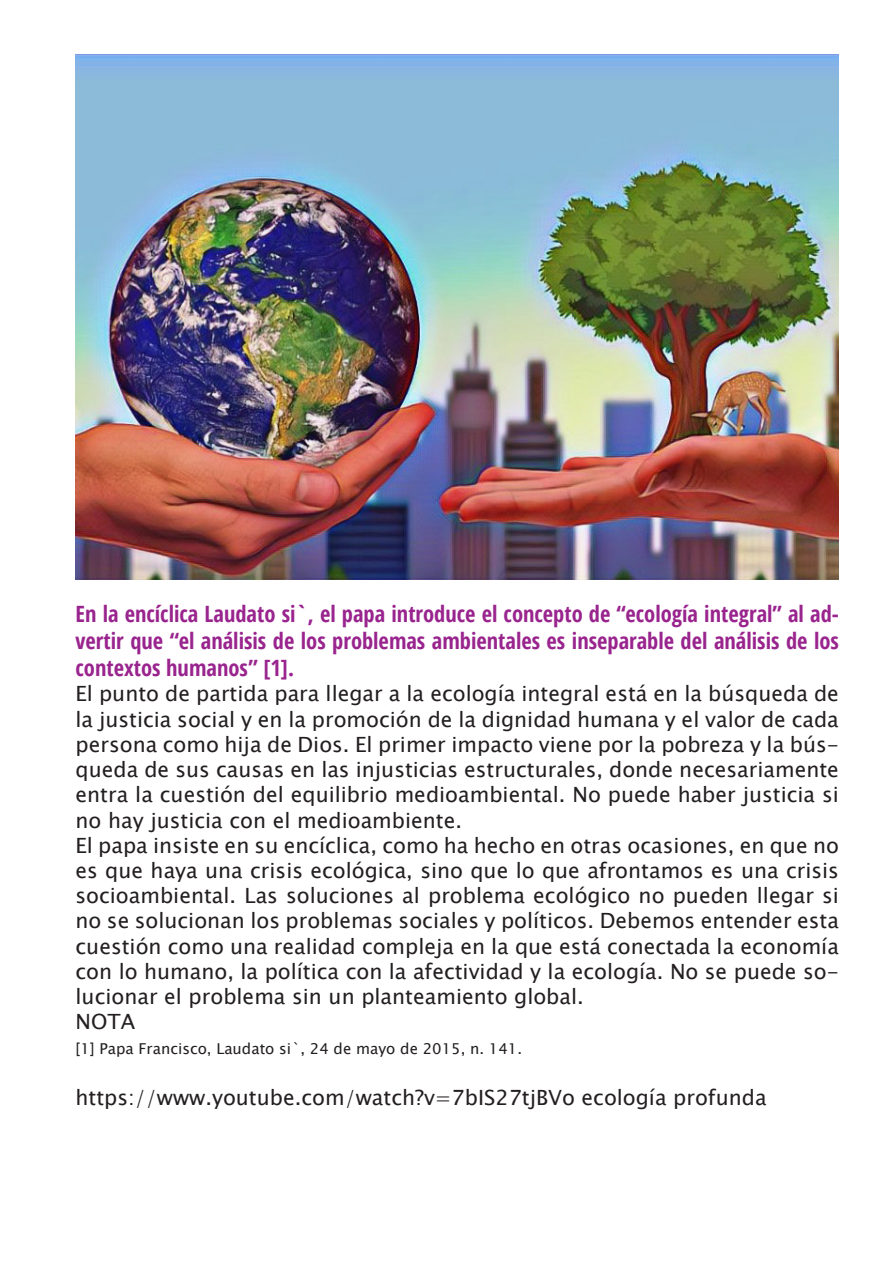
<style>
.page{position:relative;width:893px;height:1263px;background:#fff}
.page>*{position:absolute;margin:0;border:0;box-sizing:border-box;transform-origin:0 0}
.t1{font:700 22.5px/27px "Open Sans Condensed";color:#99248e;text-align:justify}
.t2{font:21px/25.2px "Lucida Sans Unicode";color:#231f20;text-align:justify}
.t3{font:15px "Lucida Sans Unicode";color:#231f20}
</style>
<div class="page">
<hr style="left:892px;top:32px;width:1px;height:91px;background:#d1232a">
<img style="left:76px;top:54px;width:763px;height:526px">
<p class="t1" style="left:76px;top:600px;width:765px">En la encíclica Laudato si`, el papa introduce el concepto de “ecología integral” al ad&shy;vertir que “el análisis de los problemas ambientales es inseparable del análisis de los contextos humanos” [1].</p>
<p class="t2" style="left:76px;top:681px;width:765px">El punto de partida para llegar a la ecología integral está en la búsqueda de la justicia social y en la promoción de la dignidad humana y el valor de cada persona como hija de Dios. El primer impacto viene por la pobreza y la bús&shy;queda de sus causas en las injusticias estructurales, donde necesariamente entra la cuestión del equilibrio medioambiental. No puede haber justicia si no hay justicia con el medioambiente.</p>
<p class="t2" style="left:76px;top:833px;width:765px">El papa insiste en su encíclica, como ha hecho en otras ocasiones, en que no es que haya una crisis ecológica, sino que lo que afrontamos es una crisis socioambiental. Las soluciones al problema ecológico no pueden llegar si no se solucionan los problemas sociales y políticos. Debemos entender esta cuestión como una realidad compleja en la que está conectada la economía con lo humano, la política con la afectividad y la ecología. No se puede so&shy;lucionar el problema sin un planteamiento global.</p>
<p class="t2" style="left:76px;top:1009px;width:61px">NOTA</p>
<p class="t3" style="left:76px;top:1037px;width:448px">[1] Papa Francisco, Laudato si`, 24 de mayo de 2015, n. 141.</p>
<p class="t2" style="left:76px;top:1085px;width:692px">https://www.youtube.com/watch?v=7bIS27tjBVo ecología profunda</p>
</div>
